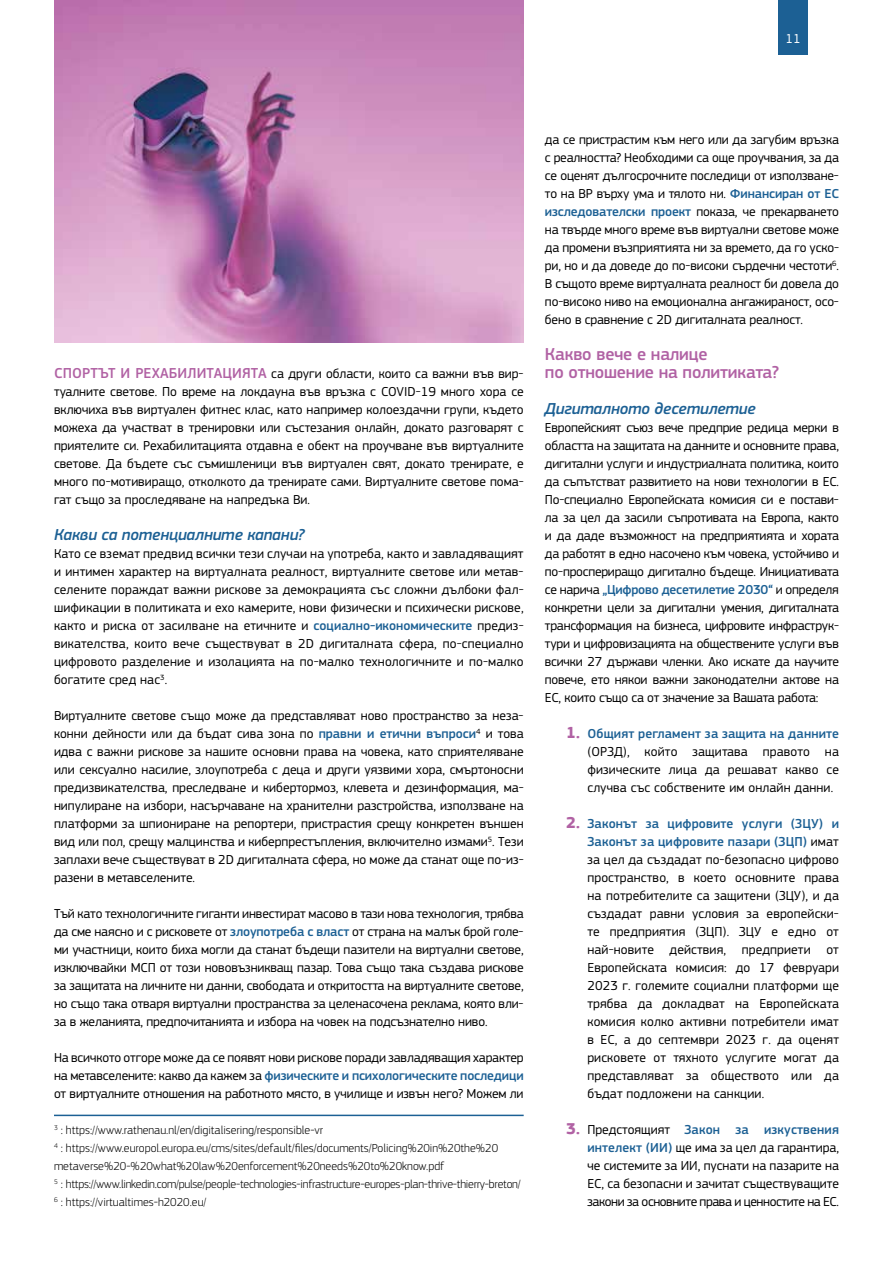
<style>
.page{position:relative;width:893px;height:1263px;background:#fff}
.page>*{position:absolute;margin:0;border:0;box-sizing:border-box;transform-origin:0 0}
.t1{font:500 18px/18px "EC Square Sans Pro";letter-spacing:-.01em;color:#b162a4}
.t2{font:italic 500 16.5px "EC Square Sans Pro";letter-spacing:-.01em;color:#1c6094}
.t3{font:13.5px/18px "EC Square Sans Pro";letter-spacing:-.005em;color:#000;text-align:justify}
.t4{font:13.5px "EC Square Sans Pro";color:#fff}
.t5{font:300 12px/18px "EC Square Sans Pro";color:#000}
.s1{font-weight:500;font-size:15px;color:#b162a4}
.s2{font-weight:500;color:#1c6094}
.s3{font-weight:700;font-size:16.5px;color:#b162a4}
</style>
<div class="page">
<div style="left:778px;top:0;width:30px;height:54px;background:#1c6094"></div>
<img style="left:54px;top:0;width:470px;height:342px">
<hr style="left:54px;top:1115px;width:470px;height:1px;background:#1c6094">
<p class="t4" style="left:785px;top:30px;width:17px">11</p>
<p class="t3" style="left:54px;top:365px;width:471px"><span class="s1">СПОРТЪТ И РЕХАБИЛИТАЦИЯТА</span> са други области, които са важни във вир&shy;туалните светове. По време на локдауна във връзка с COVID-19 много хора се включиха във виртуален фитнес клас, като например колоездачни групи, където можеха да участват в тренировки или състезания онлайн, докато разговарят с приятелите си. Рехабилитацията отдавна е обект на проучване във виртуалните светове. Да бъдете със съмишленици във виртуален свят, докато тренирате, е много по-мотивиращо, отколкото да тренирате сами. Виртуалните светове пома&shy;гат също за проследяване на напредъка Ви.</p>
<p class="t2" style="left:54px;top:525px;width:252px">Какви са потенциалните капани?</p>
<p class="t3" style="left:54px;top:545px;width:471px">Като се вземат предвид всички тези случаи на употреба, както и завладяващият и интимен характер на виртуалната реалност, виртуалните светове или метав&shy;селените пораждат важни рискове за демокрацията със сложни дълбоки фал&shy;шификации в политиката и ехо камерите, нови физически и психически рискове, както и риска от засилване на етичните и <span class="s2">социално-икономическите</span> предиз&shy;викателства, които вече съществуват в 2D дигиталната сфера, по-специално цифровото разделение и изолацията на по-малко технологичните и по-малко богатите сред нас<sup>3</sup>.</p>
<p class="t3" style="left:54px;top:707px;width:471px">Виртуалните светове също може да представляват ново пространство за неза&shy;конни дейности или да бъдат сива зона по <span class="s2">правни и етични въпроси</span><sup>4</sup> и това идва с важни рискове за нашите основни права на човека, като сприятеляване или сексуално насилие, злоупотреба с деца и други уязвими хора, смъртоносни предизвикателства, преследване и кибертормоз, клевета и дезинформация, ма&shy;нипулиране на избори, насърчаване на хранителни разстройства, използване на платформи за шпиониране на репортери, пристрастия срещу конкретен външен вид или пол, срещу малцинства и киберпрестъпления, включително измами<sup>5</sup>. Тези заплахи вече съществуват в 2D дигиталната сфера, но може да станат още по-из&shy;разени в метавселените.</p>
<p class="t3" style="left:54px;top:905px;width:471px">Тъй като технологичните гиганти инвестират масово в тази нова технология, трябва да сме наясно и с рисковете от <span class="s2">злоупотреба с власт</span> от страна на малък брой голе&shy;ми участници, които биха могли да станат бъдещи пазители на виртуални светове, изключвайки МСП от този нововъзникващ пазар. Това също така създава рискове за защитата на личните ни данни, свободата и откритостта на виртуалните светове, но също така отваря виртуални пространства за целенасочена реклама, която вли&shy;за в желанията, предпочитанията и избора на човек на подсъзнателно ниво.</p>
<p class="t3" style="left:54px;top:1049px;width:471px">На всичкото отгоре може да се появят нови рискове поради завладяващия характер на метавселените: какво да кажем за <span class="s2">физическите и психологическите последици </span>от виртуалните отношения на работното място, в училище и извън него? Можем ли</p>
<p class="t5" style="left:54px;top:1121px;width:468px"><sup>3</sup> : https://www.rathenau.nl/en/digitalisering/responsible-vr<br><sup>4</sup> : https://www.europol.europa.eu/cms/sites/default/files/documents/Policing%20in%20the%20 metaverse%20-%20what%20law%20enforcement%20needs%20to%20know.pdf<br><sup>5</sup> : https://www.linkedin.com/pulse/people-technologies-infrastructure-europes-plan-thrive-thierry-breton/ <sup>6</sup> : https://virtualtimes-h2020.eu/</p>
<p class="t3" style="left:545px;top:131px;width:296px">да се пристрастим към него или да загубим връзка с реалността? Необходими са още проучвания, за да се оценят дългосрочните последици от използване&shy;то на ВР върху ума и тялото ни. <span class="s2">Финансиран от ЕС изследователски проект</span> показа, че прекарването на твърде много време във виртуални светове може да промени възприятията ни за времето, да го уско&shy;ри, но и да доведе до по-високи сърдечни честоти<sup>6</sup>.<br>В същото време виртуалната реалност би довела до по-високо ниво на емоционална ангажираност, осо&shy;бено в сравнение с 2D дигиталната реалност.</p>
<h1 class="t1" style="left:545px;top:345px;width:236px">Какво вече е налице<br>по отношение на политиката?</h1>
<p class="t2" style="left:545px;top:399px;width:212px">Дигиталното десетилетие</p>
<p class="t3" style="left:545px;top:419px;width:296px">Европейският съюз вече предприе редица мерки в областта на защитата на данните и основните права, дигитални услуги и индустриалната политика, които да съпътстват развитието на нови технологии в ЕС.<br>По-специално Европейската комисия си е постави&shy;ла за цел да засили съпротивата на Европа, както и да даде възможност на предприятията и хората да работят в едно насочено към човека, устойчиво и по-проспериращо дигитално бъдеще. Инициативата се нарича <span class="s2">„Цифрово десетилетие 2030“</span> и определя конкретни цели за дигитални умения, дигиталната трансформация на бизнеса, цифровите инфраструк&shy;тури и цифровизацията на обществените услуги във всички 27 държави членки. Ако искате да научите повече, ето някои важни законодателни актове на ЕС, които също са от значение за Вашата работа:</p>
<p class="t3" style="left:587px;top:725px;width:253px;text-indent:-21px"><span class="s3">1.</span> <span class="s2">Общият регламент за защита на данните </span>(ОРЗД), който защитава правото на физическите лица да решават какво се случва със собствените им онлайн данни.</p>
<p class="t3" style="left:587px;top:815px;width:253px;text-indent:-21px"><span class="s3">2.</span> <span class="s2">Законът за цифровите услуги (ЗЦУ) и Законът за цифровите пазари (ЗЦП)</span> имат за цел да създадат по-безопасно цифрово пространство, в което основните права на потребителите са защитени (ЗЦУ), и да създадат равни условия за европейски&shy;те предприятия (ЗЦП). ЗЦУ е едно от най-новите действия, предприети от Европейската комисия: до 17 февруари 2023 г. големите социални платформи ще трябва да докладват на Европейската комисия колко активни потребители имат в ЕС, а до септември 2023 г. да оценят рисковете от тяхното услугите могат да представляват за обществото или да бъдат подложени на санкции.</p>
<p class="t3" style="left:587px;top:1121px;width:253px;text-indent:-21px"><span class="s3">3.</span> Предстоящият <span class="s2">Закон за изкуствения интелект (ИИ)</span> ще има за цел да гарантира, че системите за ИИ, пуснати на пазарите на ЕС, са безопасни и зачитат съществуващите закони за основните права и ценностите на ЕС.</p>
</div>
